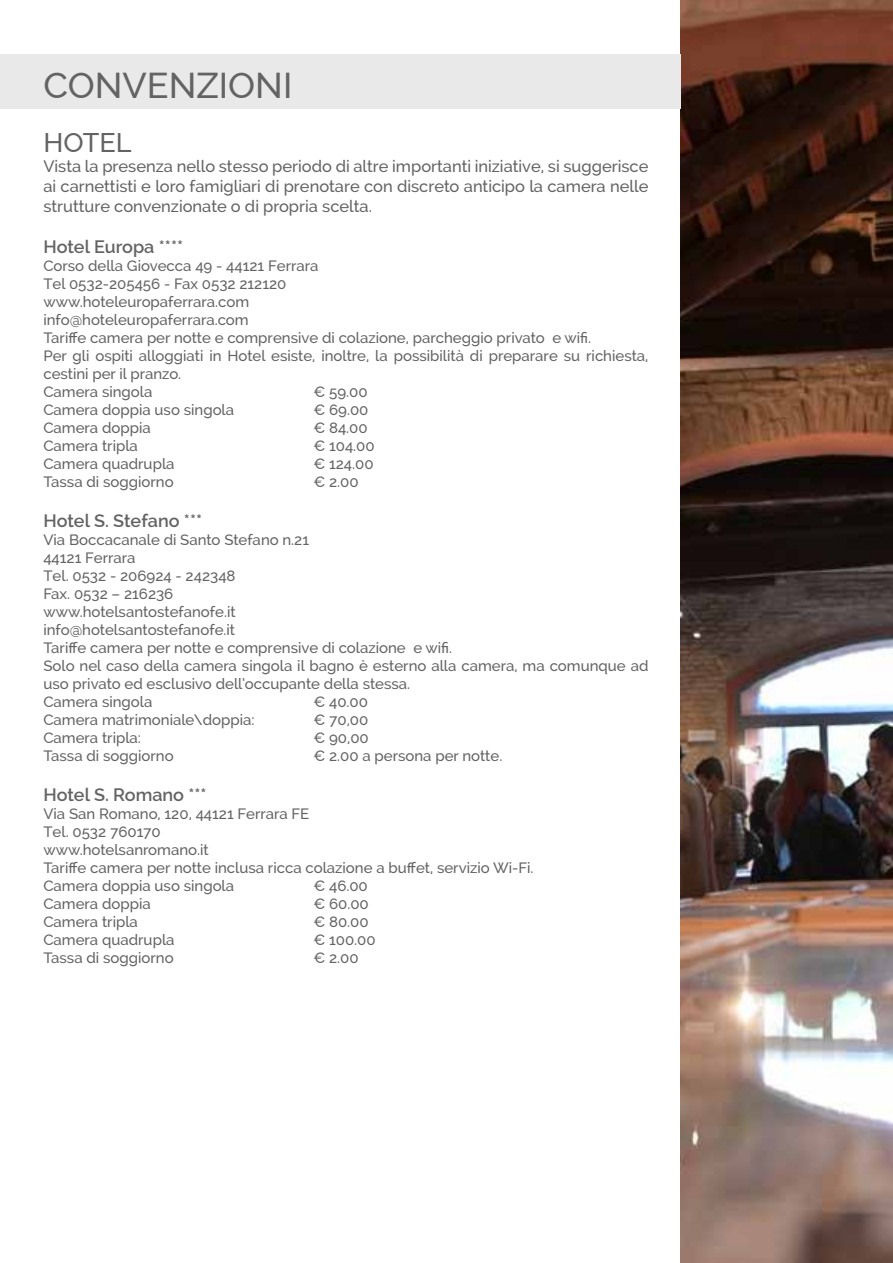
<style>
.page{position:relative;width:893px;height:1263px;background:#fff}
.page>*{position:absolute;margin:0;border:0;box-sizing:border-box;transform-origin:0 0}
.t1{font:500 36px "Raleway";color:#646363}
.t2{font:500 27px "Raleway";color:#646363}
.t3{font:600 18px "Raleway";color:#646363}
.t4{font:500 16.5px/19.8px "Raleway";color:#646363;text-align:justify}
.t5{font:500 15px/18px "Raleway";color:#646363}
</style>
<div class="page">
<img style="left:680px;top:0;width:213px;height:1263px">
<div style="left:0;top:54px;width:680px;height:54px;background:#e9e9e9"></div>
<h1 class="t1" style="left:43px;top:65px;width:251px">CONVENZIONI</h1>
<h2 class="t2" style="left:43px;top:127px;width:90px">HOTEL</h2>
<p class="t4" style="left:43px;top:157px;width:607px">Vista la presenza nello stesso periodo di altre importanti iniziative, si suggerisce ai carnettisti e loro famigliari di prenotare con discreto anticipo la camera nelle strutture convenzionate o di propria scelta.</p>
<p class="t3" style="left:43px;top:237px;width:141px">Hotel Europa ****</p>
<p class="t5" style="left:43px;top:257px;width:607px">Corso della Giovecca 49 - 44121 Ferrara<br>Tel 0532-205456 - Fax 0532 212120<br>www.hoteleuropaferrara.com<br>info@hoteleuropaferrara.com<br>Tariffe camera per notte e comprensive di colazione, parcheggio privato e wifi.<br>Per gli ospiti alloggiati in Hotel esiste, inoltre, la possibilità di preparare su richiesta, cestini per il pranzo.<br>Camera singola</p>
<p class="t5" style="left:313px;top:383px;width:56px">€ 59.00</p>
<p class="t5" style="left:43px;top:401px;width:192px">Camera doppia uso singola</p>
<p class="t5" style="left:313px;top:401px;width:57px">€ 69.00</p>
<p class="t5" style="left:43px;top:419px;width:109px">Camera doppia</p>
<p class="t5" style="left:313px;top:419px;width:56px">€ 84.00</p>
<p class="t5" style="left:43px;top:437px;width:96px">Camera tripla</p>
<p class="t5" style="left:313px;top:437px;width:63px">€ 104.00</p>
<p class="t5" style="left:43px;top:455px;width:133px">Camera quadrupla</p>
<p class="t5" style="left:313px;top:455px;width:62px">€ 124.00</p>
<p class="t5" style="left:43px;top:473px;width:132px">Tassa di soggiorno</p>
<p class="t5" style="left:313px;top:473px;width:47px">€ 2.00</p>
<p class="t3" style="left:43px;top:510px;width:160px">Hotel S. Stefano ***</p>
<p class="t5" style="left:43px;top:531px;width:607px">Via Boccacanale di Santo Stefano n.21<br>44121 Ferrara<br>Tel. 0532 - 206924 - 242348<br>Fax. 0532 – 216236<br>www.hotelsantostefanofe.it<br>info@hotelsantostefanofe.it<br>Tariffe camera per notte e comprensive di colazione e wifi.<br>Solo nel caso della camera singola il bagno è esterno alla camera, ma comunque ad uso privato ed esclusivo dell’occupante della stessa.<br>Camera singola</p>
<p class="t5" style="left:313px;top:693px;width:56px">€ 40.00</p>
<p class="t5" style="left:43px;top:711px;width:213px">Camera matrimoniale\doppia:</p>
<p class="t5" style="left:313px;top:711px;width:56px">€ 70,00</p>
<p class="t5" style="left:43px;top:729px;width:99px">Camera tripla:</p>
<p class="t5" style="left:313px;top:729px;width:57px">€ 90,00</p>
<p class="t5" style="left:43px;top:747px;width:132px">Tassa di soggiorno</p>
<p class="t5" style="left:313px;top:747px;width:190px">€ 2.00 a persona per notte.</p>
<p class="t3" style="left:43px;top:784px;width:165px">Hotel S. Romano ***</p>
<p class="t5" style="left:43px;top:804px;width:492px">Via San Romano, 120, 44121 Ferrara FE<br>Tel. 0532 760170<br>www.hotelsanromano.it<br>Tariffe camera per notte inclusa ricca colazione a buffet, servizio Wi-Fi.<br>Camera doppia uso singola</p>
<p class="t5" style="left:313px;top:876px;width:56px">€ 46.00</p>
<p class="t5" style="left:43px;top:894px;width:109px">Camera doppia</p>
<p class="t5" style="left:313px;top:894px;width:57px">€ 60.00</p>
<p class="t5" style="left:43px;top:912px;width:96px">Camera tripla</p>
<p class="t5" style="left:313px;top:912px;width:57px">€ 80.00</p>
<p class="t5" style="left:43px;top:930px;width:133px">Camera quadrupla</p>
<p class="t5" style="left:313px;top:930px;width:64px">€ 100.00</p>
<p class="t5" style="left:43px;top:948px;width:132px">Tassa di soggiorno</p>
<p class="t5" style="left:313px;top:948px;width:47px">€ 2.00</p>
</div>
